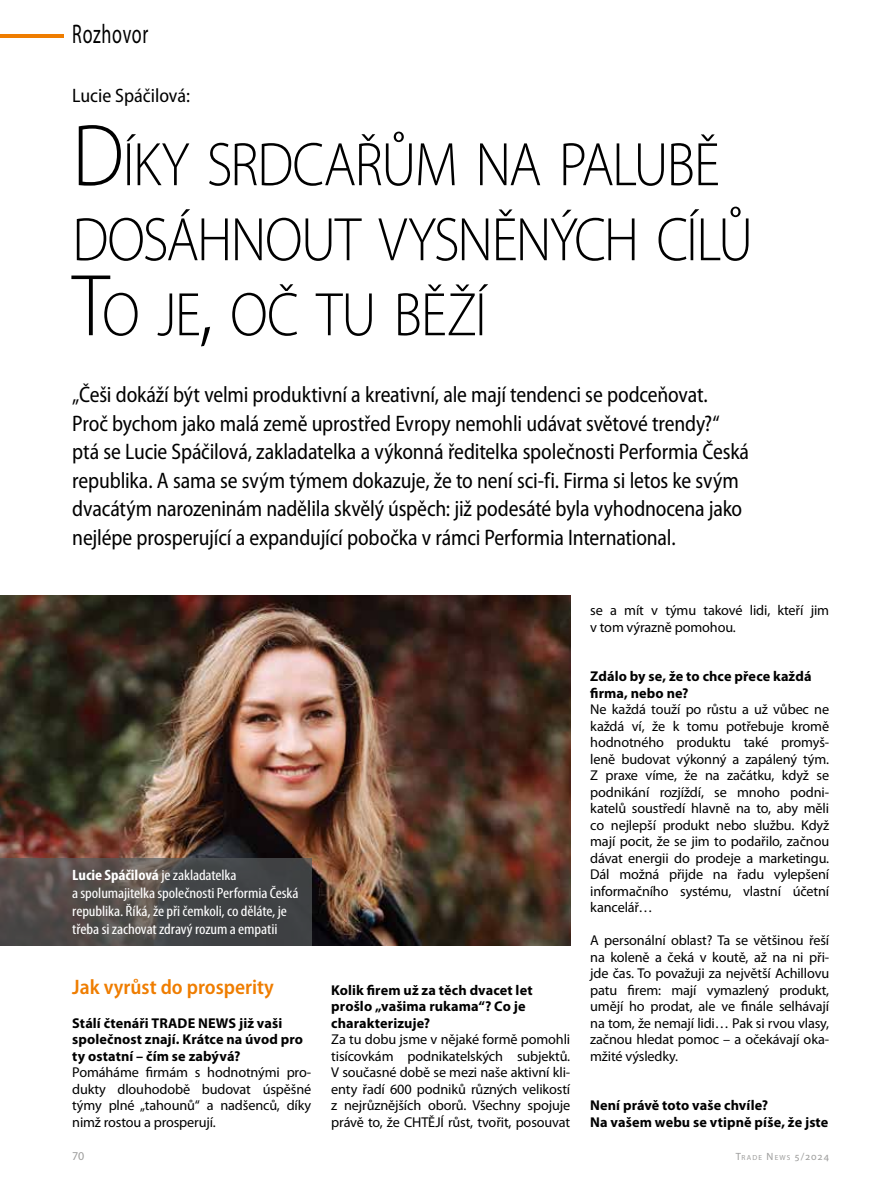
<style>
.page{position:relative;width:893px;height:1191px;background:#fff}
.page>*{position:absolute;margin:0;border:0;box-sizing:border-box;transform-origin:0 0}
.t1{font:300 61.95px/75px "Myriad Pro";letter-spacing:-.025em;color:#000;scale:.9 1}
.t2{font:27px "Myriad Pro";letter-spacing:.04em;color:#000;scale:.67 1}
.t3{font:semi-condensed 22.5px/28.5px "Myriad Pro";letter-spacing:-.01em;color:#000;scale:.95 1}
.t4{font:600 semi-condensed 21px "Myriad Pro";color:#ef7d00}
.t5{font:semi-condensed 19.5px "Myriad Pro";color:#000}
.t6{font:condensed 15px/18px "Myriad Pro";letter-spacing:-.005em;color:#fff;scale:1.12 1}
.t7{font:14.25px/16.5px "Myriad Pro";letter-spacing:-.01em;color:#000;text-align:justify}
.t8{font:700 14.25px/16.5px "Myriad Pro";letter-spacing:.005em;color:#000}
.t9{font:12px "Myriad Pro";color:#9d9d9c}
.t10{font:7.35px "Myriad Pro";letter-spacing:.165em;color:#9d9d9c}
.s1{font-size:88.5px}
.s2{font-weight:700}
.s3{font-size:10.5px}
</style>
<div class="page">
<hr style="left:0;top:34px;width:64px;height:3px;background:#ef7d00">
<img style="left:0;top:595px;width:570px;height:350px">
<svg style="left:0;top:857px;width:311px;height:88px;background:#4d4a49"></svg>
<h2 class="t2" style="left:72px;top:17px;width:115px">Rozhovor</h2>
<h3 class="t5" style="left:72px;top:83px;width:119px">Lucie Spáčilová:</h3>
<h1 class="t1" style="left:72px;top:126px;width:758px"><span class="s1">D</span>ÍKY SRDCAŘŮM NA PALUBĚ<br>DOSÁHN OUT VYSN ĚNÝCH CÍLŮ<br><span class="s1">T</span>O JE<span class="s1">,</span> OČ TU BĚŽÍ</h1>
<p class="t3" style="left:72px;top:380px;width:714px">„Češi dokáží být velmi produktivní a kreativní, ale mají tendenci se podceňovat.<br>Proč bychom jako malá země uprostřed Evropy nemohli udávat světové trendy?“ ptá se Lucie Spáčilová, zakladatelka a výkonná ředitelka společnosti Performia Česká republika. A sama se svým týmem dokazuje, že to není sci-fi. Firma si letos ke svým dvacátým narozeninám nadělila skvělý úspěch: již podesáté byla vyhodnocena jako nejlépe prosperující a expandující pobočka v rámci Performia International.</p>
<p class="t6" style="left:72px;top:866px;width:203px"><span class="s2">Lucie Spáčilová</span> je zakladatelka<br>a spolumajitelka společnosti Performia Česká republika. Říká, že při čemkoli, co děláte, je třeba si zachovat zdravý rozum a empatii</p>
<h3 class="t4" style="left:72px;top:973px;width:203px">Jak vyrůst do prosperity</h3>
<p class="t8" style="left:72px;top:1014px;width:232px">Stálí čtenáři TRADE NEWS již vaši společnost znají. Krátce na úvod pro ty ostatní – čím se zabývá?</p>
<p class="t7" style="left:72px;top:1064px;width:240px">Pomáháme firmám s hodnotnými pro&shy;dukty dlouhodobě budovat úspěšné týmy plné „tahounů“ a nadšenců, díky nimž rostou a prosperují.</p>
<p class="t8" style="left:331px;top:981px;width:203px">Kolik firem už za těch dvacet let prošlo „vašima rukama“? Co je charakterizuje?</p>
<p class="t7" style="left:331px;top:1031px;width:240px">Za tu dobu jsme v nějaké formě pomohli tisícovkám podnikatelských subjektů.<br>V současné době se mezi naše aktivní kli&shy;enty řadí 600 podniků různých velikostí z nejrůznějších oborů. Všechny spojuje právě to, že CHTĚJÍ růst, tvořit, posouvat</p>
<p class="t7" style="left:590px;top:602px;width:240px">se a mít v týmu takové lidi, kteří jim v tom výrazně pomohou.</p>
<p class="t8" style="left:590px;top:668px;width:223px">Zdálo by se, že to chce přece každá firma, nebo ne?</p>
<p class="t7" style="left:590px;top:701px;width:240px">Ne každá touží po růstu a už vůbec ne každá ví, že k tomu potřebuje kromě hodnotného produktu také promyš&shy;leně budovat výkonný a zapálený tým.<br>Z praxe víme, že na začátku, když se podnikání rozjíždí, se mnoho podni&shy;katelů soustředí hlavně na to, aby měli co nejlepší produkt nebo službu. Když mají pocit, že se jim to podařilo, začnou dávat energii do prodeje a marketingu.<br>Dál možná přijde na řadu vylepšení informačního systému, vlastní účetní kancelář…</p>
<p class="t7" style="left:590px;top:932px;width:240px">A personální oblast? Ta se většinou řeší na koleně a čeká v koutě, až na ni při&shy;jde čas. To považuji za největší Achillovu patu firem: mají vymazlený produkt, umějí ho prodat, ale ve finále selhávají na tom, že nemají lidi… Pak si rvou vlasy, začnou hledat pomoc – a očekávají oka&shy;mžité výsledky.</p>
<p class="t8" style="left:590px;top:1097px;width:240px">Není právě toto vaše chvíle?<br>Na vašem webu se vtipně píše, že jste</p>
<p class="t9" style="left:72px;top:1148px;width:14px">70</p>
<p class="t10" style="left:736px;top:1153px;width:95px"><span class="s3">T</span>RADE <span class="s3">N</span>EWS <span class="s3">5/2024</span></p>
</div>
